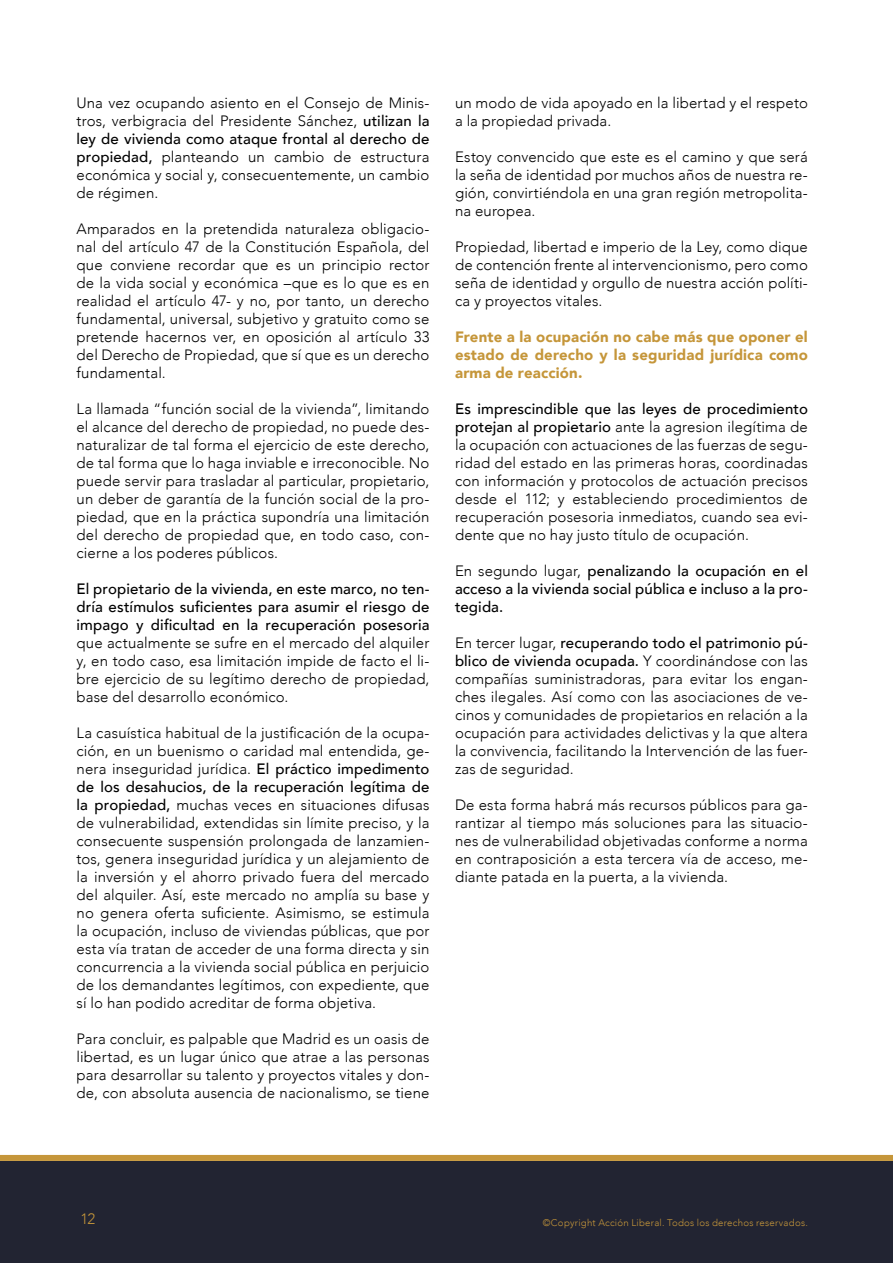
<style>
.page{position:relative;width:893px;height:1263px;background:#fff}
.page>*{position:absolute;margin:0;border:0;box-sizing:border-box;transform-origin:0 0}
.texto{font:300 15px/18px "Avenir";letter-spacing:.01em;color:#000;text-align:justify}
.texto-2{font:500 15px/18px "Avenir";letter-spacing:.01em;color:#000;text-align:justify}
.texto-3{font:900 15px/18px "Avenir";letter-spacing:.01em;color:#c5963a;text-align:justify}
.t1{font:300 15px "Avenir";color:#c5963a}
.t2{font:300 9.6px "Avenir";letter-spacing:.025em;color:#c5963a}
.s1{font-weight:500}
.s2{font-weight:300}
</style>
<div class="page">
<div style="left:0;top:1161px;width:893px;height:102px;background:#222432"></div>
<div style="left:0;top:1155px;width:893px;height:6px;background:#c5963a"></div>
<p class="texto" style="left:77px;top:94px;width:354px">Una vez ocupando asiento en el Consejo de Minis&shy;tros, verbigracia del Presidente Sánchez, <span class="s1">utilizan la ley de vivienda como ataque frontal al derecho de propiedad,</span> planteando un cambio de estructura económica y social y, consecuentemente, un cambio de régimen.</p>
<p class="texto" style="left:77px;top:220px;width:354px">Amparados en la pretendida naturaleza obligacio&shy;nal del artículo 47 de la Constitución Española, del que conviene recordar que es un principio rector de la vida social y económica –que es lo que es en realidad el artículo 47- y no, por tanto, un derecho fundamental, universal, subjetivo y gratuito como se pretende hacernos ver, en oposición al artículo 33 del Derecho de Propiedad, que sí que es un derecho fundamental.</p>
<p class="texto" style="left:77px;top:400px;width:354px">La llamada “función social de la vivienda”, limitando el alcance del derecho de propiedad, no puede des&shy;naturalizar de tal forma el ejercicio de este derecho, de tal forma que lo haga inviable e irreconocible. No puede servir para trasladar al particular, propietario, un deber de garantía de la función social de la pro&shy;piedad, que en la práctica supondría una limitación del derecho de propiedad que, en todo caso, con&shy;cierne a los poderes públicos.</p>
<p class="texto" style="left:77px;top:580px;width:354px"><span class="s1">El propietario de la vivienda, en este marco, no ten&shy;dría estímulos suficientes para asumir el riesgo de impago y dificultad en la recuperación posesoria </span>que actualmente se sufre en el mercado del alquiler y, en todo caso, esa limitación impide de facto el li&shy;bre ejercicio de su legítimo derecho de propiedad, base del desarrollo económico.</p>
<p class="texto" style="left:77px;top:724px;width:354px">La casuística habitual de la justificación de la ocupa&shy;ción, en un buenismo o caridad mal entendida, ge&shy;nera inseguridad jurídica. <span class="s1">El práctico impedimento de los desahucios, de la recuperación legítima de la propiedad,</span> muchas veces en situaciones difusas de vulnerabilidad, extendidas sin límite preciso, y la consecuente suspensión prolongada de lanzamien&shy;tos, genera inseguridad jurídica y un alejamiento de la inversión y el ahorro privado fuera del mercado del alquiler. Así, este mercado no amplía su base y no genera oferta suficiente. Asimismo, se estimula la ocupación, incluso de viviendas públicas, que por esta vía tratan de acceder de una forma directa y sin concurrencia a la vivienda social pública en perjuicio de los demandantes legítimos, con expediente, que sí lo han podido acreditar de forma objetiva.</p>
<p class="texto" style="left:77px;top:1030px;width:354px">Para concluir, es palpable que Madrid es un oasis de libertad, es un lugar único que atrae a las personas para desarrollar su talento y proyectos vitales y don&shy;de, con absoluta ausencia de nacionalismo, se tiene</p>
<p class="texto" style="left:455px;top:94px;width:354px">un modo de vida apoyado en la libertad y el respeto a la propiedad privada.</p>
<p class="texto" style="left:455px;top:148px;width:354px">Estoy convencido que este es el camino y que será la seña de identidad por muchos años de nuestra re&shy;gión, convirtiéndola en una gran región metropolita&shy;na europea.</p>
<p class="texto" style="left:455px;top:238px;width:354px">Propiedad, libertad e imperio de la Ley, como dique de contención frente al intervencionismo, pero como seña de identidad y orgullo de nuestra acción políti&shy;ca y proyectos vitales.</p>
<p class="texto-3" style="left:455px;top:327px;width:354px">Frente a la ocupación no cabe más que oponer el estado de derecho y la seguridad jurídica como arma de reacción.</p>
<p class="texto" style="left:455px;top:400px;width:354px"><span class="s1">Es imprescindible que las leyes de procedimiento protejan al propietario</span> ante la agresion ilegítima de la ocupación con actuaciones de las fuerzas de segu&shy;ridad del estado en las primeras horas, coordinadas con información y protocolos de actuación precisos desde el 112; y estableciendo procedimientos de recuperación posesoria inmediatos, cuando sea evi&shy;dente que no hay justo título de ocupación.</p>
<p class="texto-2" style="left:455px;top:561px;width:354px"><span class="s2">En segundo lugar,</span> penalizando la ocupación en el acceso a la vivienda social pública e incluso a la pro&shy;tegida.</p>
<p class="texto" style="left:455px;top:634px;width:354px">En tercer lugar, <span class="s1">recuperando todo el patrimonio pú&shy;blico de vivienda ocupada.</span> Y coordinándose con las compañías suministradoras, para evitar los engan&shy;ches ilegales. Así como con las asociaciones de ve&shy;cinos y comunidades de propietarios en relación a la ocupación para actividades delictivas y la que altera la convivencia, facilitando la Intervención de las fuer&shy;zas de seguridad.</p>
<p class="texto" style="left:455px;top:796px;width:354px">De esta forma habrá más recursos públicos para ga&shy;rantizar al tiempo más soluciones para las situacio&shy;nes de vulnerabilidad objetivadas conforme a norma en contraposición a esta tercera vía de acceso, me&shy;diante patada en la puerta, a la vivienda.</p>
<p class="t1" style="left:80px;top:1210px;width:16px">12</p>
<p class="t2" style="left:543px;top:1217px;width:267px">©Copyright Acción Liberal. Todos los derechos reservados.</p>
</div>
